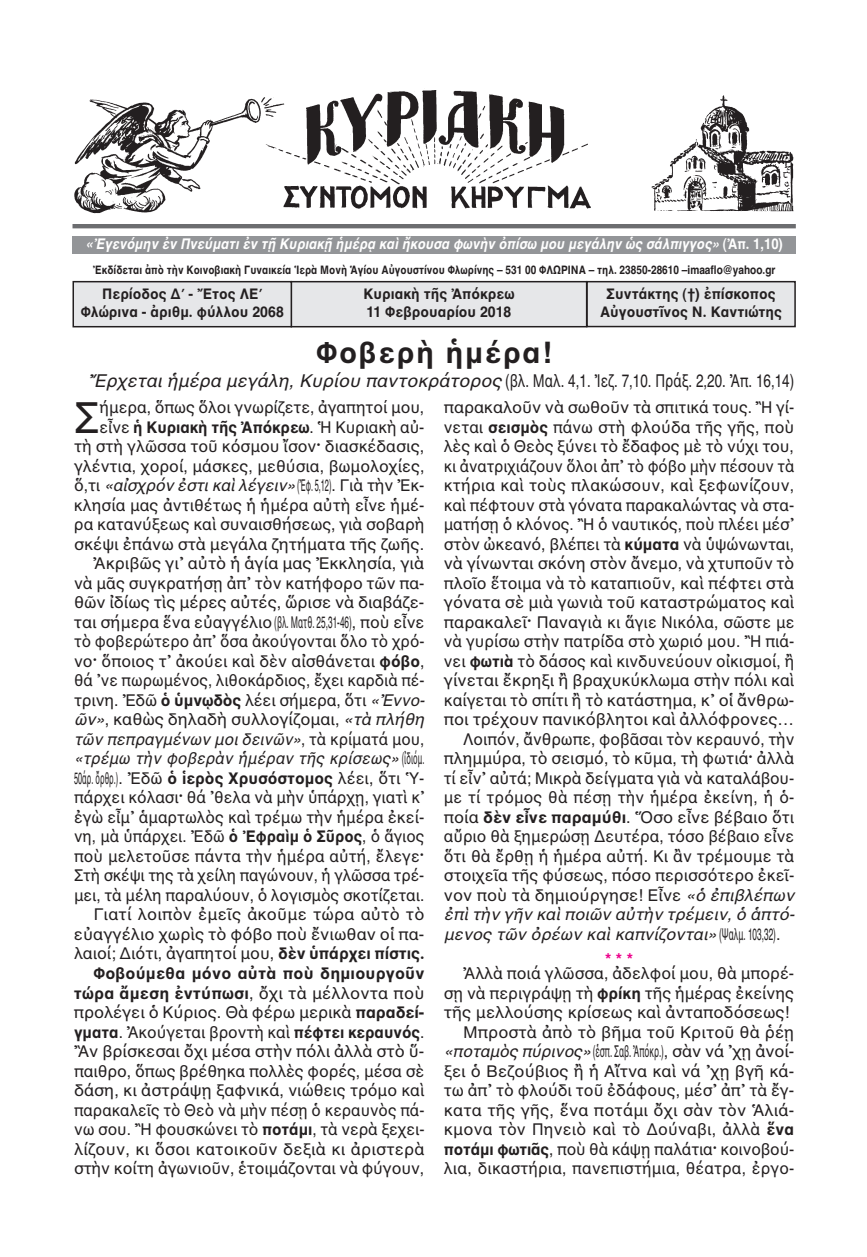
<style>
.page{position:relative;width:867px;height:1257px;background:#fff}
.page>*{position:absolute;margin:0;border:0;box-sizing:border-box;transform-origin:0 0}
.t1{font:43.5px "AL Helvetica";color:#231f20;scale:.96 1}
.t2{font:700 30px "AL Helvetica";letter-spacing:.05em;color:#231f20}
.t3{font:18px "AL Helvetica";color:#231f20;scale:.75 1}
.t4{font:16.5px/19.5px "AL Helvetica";color:#231f20;text-align:right;scale:.96 1}
.t5{font:16.5px/14.1px "AL Helvetica";color:#231f20}
.t6{font:16.5px "AL Helvetica";color:#231f20;scale:.95 1}
.t7{font:italic 16.5px "AL Helvetica";color:#231f20}
.t8{font:16.5px "AL Helvetica";color:#231f20;scale:.5 1}
.t9{font:16.5px "AL Helvetica";color:#231f20;scale:.92 1}
.t10{font:700 15px/18px "AL Helvetica";color:#231f20;text-align:center;scale:.95 1}
.t11{font:italic 700 15px "AL Helvetica";color:#fff;scale:.88 1}
.t12{font:700 12px "AL Helvetica";color:#231f20;scale:.85 1}
.s1{font-style:normal}
.s2{font-style:italic}
.s3{font-weight:700}
.s4{font-weight:700;color:#ed028c}
</style>
<div class="page">
<div style="left:292px;top:282px;width:294px;height:44px;background:#e6e7e9"></div>
<div style="left:290px;top:281px;width:297px;height:46px;border:2px solid #231f20"></div>
<div style="left:74px;top:282px;width:216px;height:44px;background:#e6e7e9"></div>
<div style="left:72px;top:281px;width:220px;height:46px;border:2px solid #231f20"></div>
<div style="left:587px;top:282px;width:207px;height:44px;background:#e6e7e9"></div>
<div style="left:586px;top:281px;width:209px;height:46px;border:2px solid #231f20"></div>
<div style="left:72px;top:222px;width:723px;height:6px;background:#6c6d70"></div>
<div style="left:72px;top:236px;width:723px;height:17px;background:#939598"></div>
<div style="left:72px;top:87px;width:723px;height:137px;background:#fff"></div>
<img style="left:74px;top:90px;width:720px;height:124px">
<p class="t11" style="left:85px;top:234px;width:794px">«Ἐγενόμην ἐν Πνεύματι ἐν τῇ Κυριακῇ ἡμέρᾳ καὶ ἤκουσα φωνὴν ὀπίσω μου μεγάλην ὡς σάλπιγγος» <span class="s1">(Ἀπ. 1,10)</span></p>
<p class="t12" style="left:93px;top:263px;width:804px">Ἐκδίδεται ἀπὸ τὴν Κοινοβιακὴ Γυναικεία Ἱερὰ Μονὴ Ἁγίου Αὐγουστίνου Φλωρίνης – 531 00 ΦΛΩΡΙΝΑ – τηλ. 23850-28610 –imaaflo@yahoo.gr</p>
<p class="t10" style="left:81px;top:285px;width:215px">Περίοδος Δ΄ - Ἔτος ΛΕ΄<br>Φλώρινα - ἀριθμ. φύλλου 2068</p>
<p class="t10" style="left:600px;top:285px;width:193px">Συντάκτης (†) ἐπίσκοπος<br>Αὐγουστῖνος Ν. Καντιώτης</p>
<p class="t2" style="left:316px;top:335px;width:237px">Φοβερὴ ἡμέρα!</p>
<p class="t3" style="left:88px;top:370px;width:943px"><span class="s2">Ἔρχεται ἡμέρα μεγάλη, Κυρίου παντοκράτορος</span> (βλ. Μαλ. 4,1. Ἰεζ. 7,10. Πράξ. 2,20. Ἀπ. 16,14)</p>
<p class="t10" style="left:363px;top:285px;width:161px;text-align:left">Κυριακὴ τῆς Ἀπόκρεω<br>11 Φεβρουαρίου 2018</p>
<p class="t4" style="left:74px;top:397px;width:367px">ήμερα, ὅπως ὅλοι γνωρίζετε, ἀγαπητοί μου, εἶνε <span class="s3">ἡ Κυριακὴ τῆς Ἀπόκρεω</span>. Ἡ Κυριακὴ αὐ-<br>τὴ στὴ γλῶσσα τοῦ κόσμου ἴσον<span class="s3">·</span> διασκέδασις, γλέντια, χοροί, μάσκες, μεθύσια, βωμολοχίες, ὅ,τι <span class="s2">«αἰσχρόν ἐστι καὶ λέγειν»</span>(Ἐφ. 5,12). Γιὰ τὴν Ἐκ&shy;κλησία μας ἀντιθέτως ἡ ἡμέρα αὐτὴ εἶνε ἡμέ&shy;ρα κατανύξεως καὶ συναισθήσεως, γιὰ σοβαρὴ σκέψι ἐπάνω στὰ μεγάλα ζητήματα τῆς ζωῆς.<br>Ἀκριβῶς γι᾽ αὐτὸ ἡ ἁγία μας Ἐκκλησία, γιὰ νὰ μᾶς συγκρατήσῃ ἀπ᾽ τὸν κατήφορο τῶν πα&shy;θῶν ἰδίως τὶς μέρες αὐτές, ὥρισε νὰ διαβάζε&shy;ται σήμερα ἕνα εὐαγγέλιο(βλ. Ματθ. 25,31-46), ποὺ εἶνε τὸ φοβερώτερο ἀπ᾽ ὅσα ἀκούγονται ὅλο τὸ χρό&shy;νο<span class="s3">·</span> ὅποιος τ᾽ ἀκούει καὶ δὲν αἰσθάνεται <span class="s3">φόβο</span>, θά ᾽νε πωρωμένος, λιθοκάρδιος, ἔχει καρδιὰ πέ&shy;τρινη. Ἐδῶ <span class="s3">ὁ ὑμνῳδὸς</span> λέει σήμερα, ὅτι <span class="s2">«Ἐννο&shy;ῶν»</span>, καθὼς δηλαδὴ συλλογίζομαι, <span class="s2">«τὰ πλήθη τῶν πεπραγμένων μοι δεινῶν»</span>, τὰ κρίματά μου, <span class="s2">«τρέμω τὴν φοβερὰν ἡμέραν τῆς κρίσεως»</span> (ἰδιόμ.<br>50άρ. ὄρθρ.). Ἐδῶ <span class="s3">ὁ ἱερὸς Χρυσόστομος</span> λέει, ὅτι Ὑ&shy;πάρχει κόλασι<span class="s3">·</span> θά ᾽θελα νὰ μὴν ὑπάρχῃ, γιατὶ κ᾽ ἐγὼ εἶμ᾽ ἁμαρτωλὸς καὶ τρέμω τὴν ἡμέρα ἐκεί&shy;νη, μὰ ὑπάρχει. Ἐδῶ <span class="s3">ὁ Ἐφραὶμ ὁ Σῦρος</span>, ὁ ἅγιος ποὺ μελετοῦσε πάντα τὴν ἡμέρα αὐτή, ἔλεγε<span class="s3">· </span>Στὴ σκέψι της τὰ χείλη παγώνουν, ἡ γλῶσσα τρέ&shy;μει, τὰ μέλη παραλύουν, ὁ λογισμὸς σκοτίζεται.<br>Γιατί λοιπὸν ἐμεῖς ἀκοῦμε τώρα αὐτὸ τὸ εὐαγγέλιο χωρὶς τὸ φόβο ποὺ ἔνιωθαν οἱ πα&shy;λαιοί; Διότι, ἀγαπητοί μου, <span class="s3">δὲν ὑπάρχει πίστις.<br>Φοβούμεθα μόνο αὐτὰ ποὺ δημιουργοῦν τώρα ἄμεση ἐντύπωσι</span>, ὄχι τὰ μέλλοντα ποὺ προλέγει ὁ Κύριος. Θὰ φέρω μερικὰ <span class="s3">παραδεί&shy;γματα</span>. Ἀκούγεται βροντὴ καὶ <span class="s3">πέφτει κεραυνός</span>.<br>Ἂν βρίσκεσαι ὄχι μέσα στὴν πόλι ἀλλὰ στὸ ὕ&shy;παιθρο, ὅπως βρέθηκα πολλὲς φορές, μέσα σὲ δάση, κι ἀστράψῃ ξαφνικά, νιώθεις τρόμο καὶ παρακαλεῖς τὸ Θεὸ νὰ μὴν πέσῃ ὁ κεραυνὸς πά&shy;νω σου. Ἢ φουσκώνει τὸ <span class="s3">ποτάμι</span>, τὰ νερὰ ξεχει&shy;λίζουν, κι ὅσοι κατοικοῦν δεξιὰ κι ἀριστερὰ στὴν κοίτη ἀγωνιοῦν, ἑτοιμάζονται νὰ φύγουν,</p>
<p class="t5" style="left:444px;top:400px;width:352px">παρακαλοῦν νὰ σωθοῦν τὰ σπιτικά τους. Ἢ γί-</p>
<p class="t1" style="left:74px;top:392px;width:28px">Σ</p>
<p class="t6" style="left:444px;top:417px;width:370px">νεται <span class="s3">σεισμὸς</span> πάνω στὴ φλούδα τῆς γῆς, ποὺ</p>
<p class="t5" style="left:444px;top:439px;width:351px">λὲς καὶ ὁ Θεὸς ξύνει τὸ ἔδαφος μὲ τὸ νύχι του,</p>
<p class="t9" style="left:444px;top:456px;width:382px">κι ἀνατριχιάζουν ὅλοι ἀπ᾽ τὸ φόβο μὴν πέσουν τὰ</p>
<p class="t5" style="left:444px;top:478px;width:352px">κτήρια καὶ τοὺς πλακώσουν, καὶ ξεφωνίζουν,</p>
<p class="t6" style="left:444px;top:495px;width:370px">καὶ πέφτουν στὰ γόνατα παρακαλώντας νὰ στα-</p>
<p class="t6" style="left:444px;top:515px;width:370px">ματήσῃ ὁ κλόνος. Ἢ ὁ ναυτικός, ποὺ πλέει μέσ᾽</p>
<p class="t5" style="left:444px;top:537px;width:352px">στὸν ὠκεανό, βλέπει τὰ <span class="s3">κύματα</span> νὰ ὑψώνωνται,</p>
<p class="t5" style="left:444px;top:556px;width:352px">νὰ γίνωνται σκόνη στὸν ἄνεμο, νὰ χτυποῦν τὸ</p>
<p class="t5" style="left:444px;top:576px;width:352px">πλοῖο ἕτοιμα νὰ τὸ καταπιοῦν, καὶ πέφτει στὰ</p>
<p class="t5" style="left:444px;top:595px;width:352px">γόνατα σὲ μιὰ γωνιὰ τοῦ καταστρώματος καὶ</p>
<p class="t5" style="left:444px;top:615px;width:352px">παρακαλεῖ<span class="s3">·</span> Παναγιὰ κι ἅγιε Νικόλα, σῶστε με</p>
<p class="t6" style="left:444px;top:632px;width:370px">νὰ γυρίσω στὴν πατρίδα στὸ χωριό μου. Ἢ πιά-</p>
<p class="t6" style="left:444px;top:651px;width:370px">νει <span class="s3">φωτιὰ</span> τὸ δάσος καὶ κινδυνεύουν οἰκισμοί, ἢ</p>
<p class="t5" style="left:444px;top:673px;width:352px">γίνεται ἔκρηξι ἢ βραχυκύκλωμα στὴν πόλι καὶ</p>
<p class="t5" style="left:444px;top:693px;width:352px">καίγεται τὸ σπίτι ἢ τὸ κατάστημα, κ᾽ οἱ ἄνθρω-</p>
<p class="t5" style="left:444px;top:712px;width:352px">ποι τρέχουν πανικόβλητοι καὶ ἀλλόφρονες…</p>
<p class="t6" style="left:463px;top:729px;width:350px">Λοιπόν, ἄνθρωπε, φοβᾶσαι τὸν κεραυνό, τὴν</p>
<p class="t5" style="left:444px;top:751px;width:352px">πλημμύρα, τὸ σεισμό, τὸ κῦμα, τὴ φωτιά<span class="s3">·</span> ἀλλὰ</p>
<p class="t6" style="left:444px;top:768px;width:370px">τί εἶν᾽ αὐτά; Μικρὰ δείγματα γιὰ νὰ καταλάβου-</p>
<p class="t6" style="left:444px;top:788px;width:370px">με τί τρόμος θὰ πέσῃ τὴν ἡμέρα ἐκείνη, ἡ ὁ-</p>
<p class="t5" style="left:444px;top:810px;width:352px">ποία <span class="s3">δὲν εἶνε παραμύθι</span>. Ὅσο εἶνε βέβαιο ὅτι</p>
<p class="t6" style="left:444px;top:827px;width:370px">αὔριο θὰ ξημερώσῃ Δευτέρα, τόσο βέβαιο εἶνε</p>
<p class="t5" style="left:444px;top:849px;width:352px">ὅτι θὰ ἔρθῃ ἡ ἡμέρα αὐτή. Κι ἂν τρέμουμε τὰ</p>
<p class="t5" style="left:444px;top:868px;width:352px">στοιχεῖα τῆς φύσεως, πόσο περισσότερο ἐκεῖ-</p>
<p class="t5" style="left:444px;top:888px;width:352px">νον ποὺ τὰ δημιούργησε! Εἶνε <span class="s2">«ὁ ἐπιβλέπων</span></p>
<p class="t7" style="left:444px;top:905px;width:352px">ἐπὶ τὴν γῆν καὶ ποιῶν αὐτὴν τρέμειν, ὁ ἁπτό-</p>
<p class="t7" style="left:443px;top:924px;width:338px">μενος τῶν ὀρέων καὶ καπνίζονται» <span class="s1">(Ψαλμ. 103,32).</span></p>
<p class="t5" style="left:463px;top:952px;width:332px;text-indent:142px"><span class="s4">***<br></span>Ἀλλὰ ποιά γλῶσσα, ἀδελφοί μου, θὰ μπορέ-</p>
<p class="t5" style="left:444px;top:985px;width:352px">σῃ νὰ περιγράψῃ τὴ <span class="s3">φρίκη</span> τῆς ἡμέρας ἐκείνης</p>
<p class="t5" style="left:444px;top:1005px;width:347px">τῆς μελλούσης κρίσεως καὶ ἀνταποδόσεως!</p>
<p class="t5" style="left:463px;top:1024px;width:332px">Μπροστὰ ἀπὸ τὸ βῆμα τοῦ Κριτοῦ θὰ ῥέῃ</p>
<p class="t8" style="left:444px;top:1041px;width:702px"><span class="s2">«ποταμὸς πύρινος»</span>(ἑσπ. Σαβ. Ἀπόκρ.), σὰν νά ᾽χῃ ἀνοί-</p>
<p class="t5" style="left:444px;top:1063px;width:352px">ξει ὁ Βεζούβιος ἢ ἡ Αἴτνα καὶ νά ᾽χῃ βγῆ κά-</p>
<p class="t5" style="left:444px;top:1083px;width:352px">τω ἀπ᾽ τὸ φλούδι τοῦ ἐδάφους, μέσ᾽ ἀπ᾽ τὰ ἔγ-</p>
<p class="t5" style="left:444px;top:1102px;width:352px">κατα τῆς γῆς, ἕνα ποτάμι ὄχι σὰν τὸν Ἁλιά-</p>
<p class="t5" style="left:444px;top:1122px;width:352px">κμονα τὸν Πηνειὸ καὶ τὸ Δούναβι, ἀλλὰ <span class="s3">ἕνα</span></p>
<p class="t6" style="left:444px;top:1139px;width:370px"><span class="s3">ποτάμι φωτιᾶς</span>, ποὺ θὰ κάψῃ παλάτια<span class="s3">·</span> κοινοβού-</p>
<p class="t5" style="left:444px;top:1161px;width:352px">λια, δικαστήρια, πανεπιστήμια, θέατρα, ἐργο-</p>
</div>
